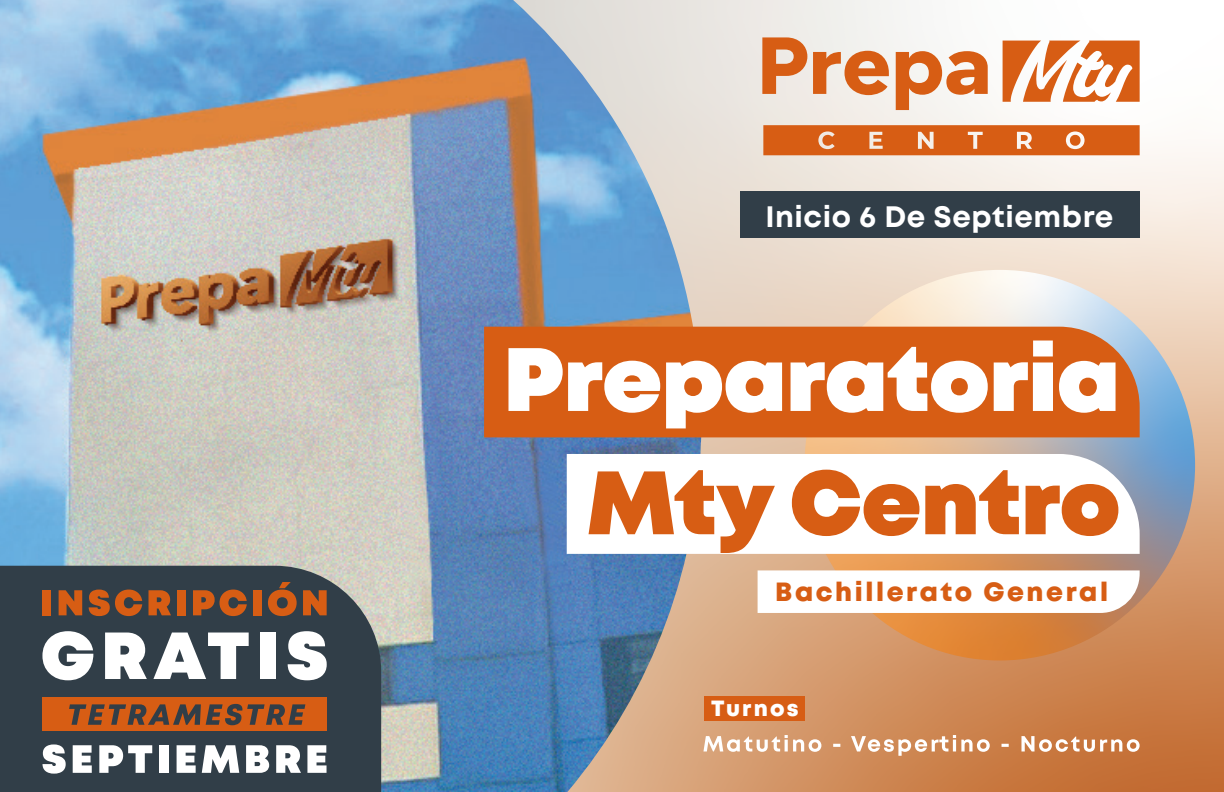
<style>
.page{position:relative;width:1224px;height:792px;background:#fff}
.page>*{position:absolute;margin:0;border:0;box-sizing:border-box;transform-origin:0 0}
.t1{font:900 89.8px "Mont";color:#fff}
.t2{font:900 89.8px "Mont";color:#d75d14}
.t3{font:700 29.6px "Mont";letter-spacing:.02em;color:#fff}
.t4{font:800 26.4px "Mont";letter-spacing:.1em;color:#d75d14}
.t5{font:800 22px "Mont";letter-spacing:.1em;color:#fff}
</style>
<div class="page">
<svg style="left:701px;top:0;width:523px;height:792px"></svg>
<img style="left:0;top:0;width:701px;height:792px">
<svg style="left:804px;top:270px;width:391px;height:390px;background:#c6b09e"></svg>
<div style="left:484px;top:327px;width:656px;height:110px;background:#d75d14"></div>
<svg style="left:567px;top:454px;width:573px;height:100px"></svg>
<svg style="left:758px;top:570px;width:382px;height:43px"></svg>
<div style="left:704px;top:696px;width:100px;height:25px;background:#d75d14"></div>
<svg style="left:763px;top:125px;width:377px;height:30px;background:#d96926"></svg>
<svg style="left:762px;top:37px;width:45px;height:57px;background:#df9264"></svg>
<svg style="left:813px;top:51px;width:76px;height:44px;background:#e19668"></svg>
<svg style="left:896px;top:51px;width:92px;height:59px"></svg>
<svg style="left:1003px;top:41px;width:137px;height:61px"></svg>
<div style="left:0;top:566px;width:381px;height:226px;background:#313e48"></div>
<div style="left:43px;top:590px;width:8px;height:25px;background:#d75d14"></div>
<svg style="left:59px;top:590px;width:23px;height:25px"></svg>
<svg style="left:89px;top:590px;width:53px;height:26px"></svg>
<svg style="left:148px;top:590px;width:23px;height:25px"></svg>
<div style="left:177px;top:590px;width:8px;height:25px;background:#d75d14"></div>
<svg style="left:193px;top:590px;width:54px;height:26px"></svg>
<div style="left:253px;top:590px;width:9px;height:25px;background:#d75d14"></div>
<svg style="left:268px;top:582px;width:29px;height:34px"></svg>
<svg style="left:303px;top:590px;width:24px;height:25px"></svg>
<svg style="left:42px;top:631px;width:51px;height:49px"></svg>
<svg style="left:105px;top:633px;width:42px;height:46px"></svg>
<svg style="left:153px;top:633px;width:96px;height:46px"></svg>
<div style="left:260px;top:633px;width:16px;height:46px;background:#fff"></div>
<svg style="left:288px;top:631px;width:39px;height:49px"></svg>
<div style="left:43px;top:697px;width:284px;height:33px;background:#d75d14"></div>
<svg style="left:69px;top:704px;width:236px;height:21px"></svg>
<svg style="left:43px;top:744px;width:23px;height:30px"></svg>
<svg style="left:73px;top:745px;width:19px;height:28px"></svg>
<svg style="left:99px;top:745px;width:53px;height:28px"></svg>
<div style="left:159px;top:745px;width:9px;height:28px;background:#fff"></div>
<svg style="left:177px;top:745px;width:19px;height:28px"></svg>
<svg style="left:202px;top:745px;width:37px;height:28px"></svg>
<svg style="left:246px;top:745px;width:23px;height:28px"></svg>
<svg style="left:276px;top:745px;width:25px;height:28px"></svg>
<svg style="left:307px;top:745px;width:20px;height:28px"></svg>
<svg style="left:703px;top:735px;width:437px;height:21px"></svg>
<div style="left:740px;top:192px;width:400px;height:46px;background:#313e48"></div>
<p class="t3" style="left:765px;top:197px;width:350px">Inicio 6 De Septiembre</p>
<h1 class="t1" style="left:504px;top:321px;width:618px">Preparatoria</h1>
<h1 class="t2" style="left:587px;top:444px;width:535px">Mty Centro</h1>
<p class="t4" style="left:775px;top:574px;width:334px">Bachillerato General</p>
<p class="t5" style="left:711px;top:694px;width:89px">Turnos</p>
</div>
